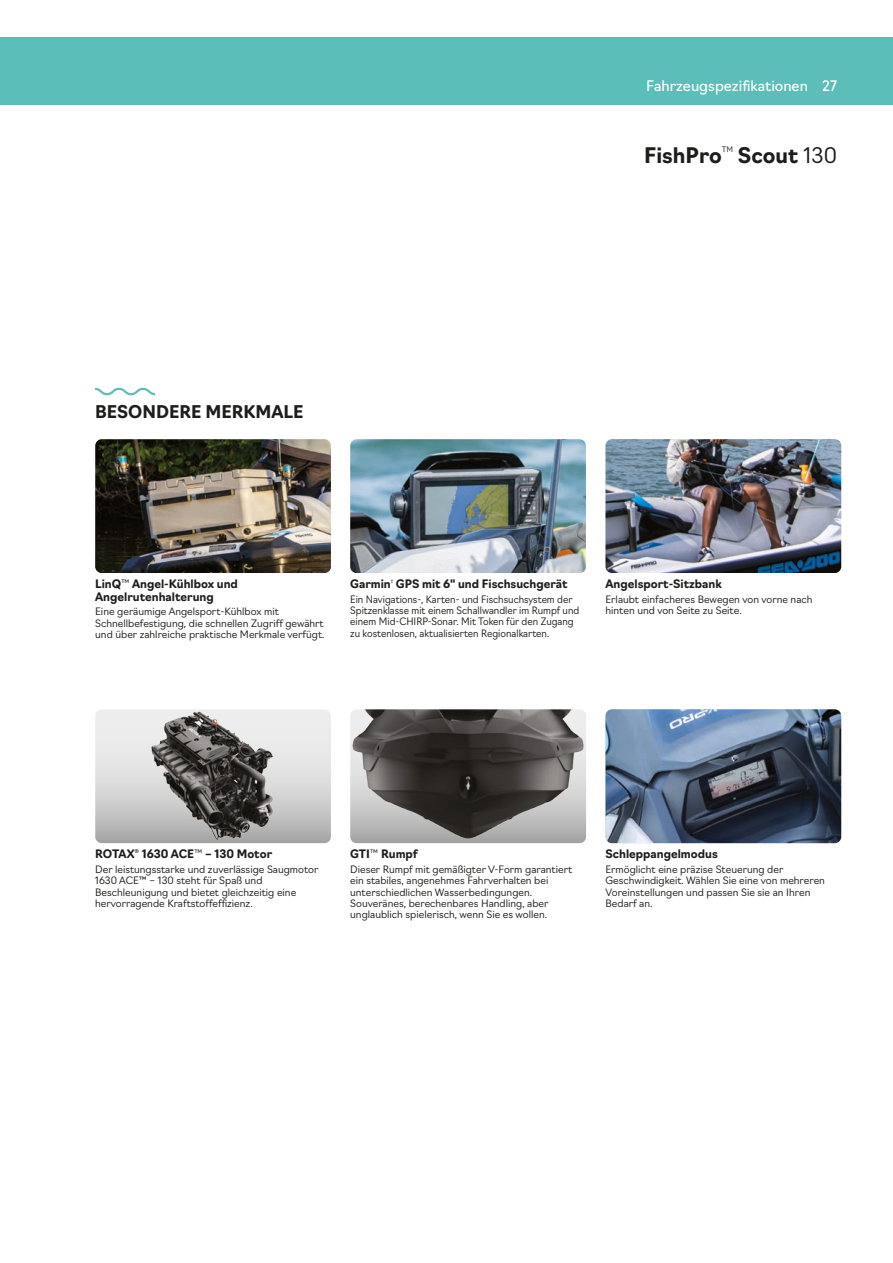
<style>
.page{position:relative;width:893px;height:1263px;background:#fff}
.page>*{position:absolute;margin:0;border:0;box-sizing:border-box;transform-origin:0 0}
.SECTION-VEHICLE-SMAL{font:700 21px "Navigo";color:#1d1d1b}
.t1{font:700 17.1px "Navigo";color:#1d1d1b}
.t2{font:14.25px "Navigo";color:#fff}
.t3{font:700 11.4px/12.9px "Navigo";color:#1d1d1b}
.t4{font:300 10.05px/11.4px "Navigo";color:#1d1d1b}
.t5{font:300 10.05px/11.4px "Navigo";color:#1d1d1b;scale:.95 1}
.SECTION-VEHICLE-SMAL-2{font:300 7.35px "Navigo";color:#1d1d1b}
.t6{font:4.8px "Navigo";color:#1d1d1b}
.s1{font-weight:300}
.s2{font-weight:200}
</style>
<div class="page">
<svg style="left:95px;top:709px;width:236px;height:134px;background:#d8d8d8"></svg>
<img style="left:116px;top:709px;width:203px;height:134px">
<img style="left:605px;top:439px;width:236px;height:134px">
<img style="left:95px;top:439px;width:236px;height:134px">
<img style="left:605px;top:709px;width:236px;height:134px">
<img style="left:350px;top:439px;width:236px;height:134px">
<svg style="left:95px;top:388px;width:60px;height:7px"></svg>
<img style="left:350px;top:709px;width:236px;height:134px">
<div style="left:0;top:37px;width:893px;height:68px;background:#5bbeb9"></div>
<h3 class="t2" style="left:646px;top:75px;width:192px">Fahrzeugspezifikationen 27</h3>
<p class="SECTION-VEHICLE-SMAL" style="left:644px;top:139px;width:79px">FishPro</p>
<p class="SECTION-VEHICLE-SMAL-2" style="left:722px;top:144px;width:13px">TM</p>
<p class="SECTION-VEHICLE-SMAL" style="left:738px;top:139px;width:101px">Scout <span class="s1">130</span></p>
<p class="t1" style="left:95px;top:399px;width:210px">BESONDERE MERKMALE</p>
<p class="t3" style="left:95px;top:576px;width:144px">LinQ<span class="s2">™</span> Angel-Kühlbox und<br>Angelrutenhalterung</p>
<p class="t4" style="left:95px;top:605px;width:231px">Eine geräumige Angelsport-Kühlbox mit<br>Schnellbefestigung, die schnellen Zugriff gewährt und über zahlreiche praktische Merkmale verfügt.</p>
<p class="t3" style="left:350px;top:576px;width:219px">Garmin GPS mit 6" und Fischsuchgerät</p>
<p class="t6" style="left:391px;top:577px;width:4px">†</p>
<p class="t5" style="left:350px;top:592px;width:243px">Ein Navigations-, Karten- und Fischsuchsystem der Spitzenklasse mit einem Schallwandler im Rumpf und einem Mid-CHIRP-Sonar. Mit Token für den Zugang zu kostenlosen, aktualisierten Regionalkarten.</p>
<p class="t3" style="left:605px;top:576px;width:118px">Angelsport-Sitzbank</p>
<p class="t4" style="left:605px;top:592px;width:208px">Erlaubt einfacheres Bewegen von vorne nach hinten und von Seite zu Seite.</p>
<p class="t3" style="left:95px;top:847px;width:178px">ROTAX<sup>®</sup> 1630 ACE<span class="s2">™</span> – 130 Motor</p>
<p class="t4" style="left:95px;top:862px;width:225px">Der leistungsstarke und zuverlässige Saugmotor 1630 ACE™ – 130 steht für Spaß und Beschleunigung und bietet gleichzeitig eine hervorragende Kraftstoffeffizienz.</p>
<p class="t3" style="left:350px;top:847px;width:69px">GTI<span class="s2">™</span> Rumpf</p>
<p class="t4" style="left:350px;top:862px;width:223px">Dieser Rumpf mit gemäßigter V-Form garantiert ein stabiles, angenehmes Fahrverhalten bei unterschiedlichen Wasserbedingungen.<br>Souveränes, berechenbares Handling, aber unglaublich spielerisch, wenn Sie es wollen.</p>
<p class="t3" style="left:605px;top:847px;width:114px">Schleppangelmodus</p>
<p class="t4" style="left:605px;top:862px;width:221px">Ermöglicht eine präzise Steuerung der Geschwindigkeit. Wählen Sie eine von mehreren Voreinstellungen und passen Sie sie an Ihren Bedarf an.</p>
</div>
